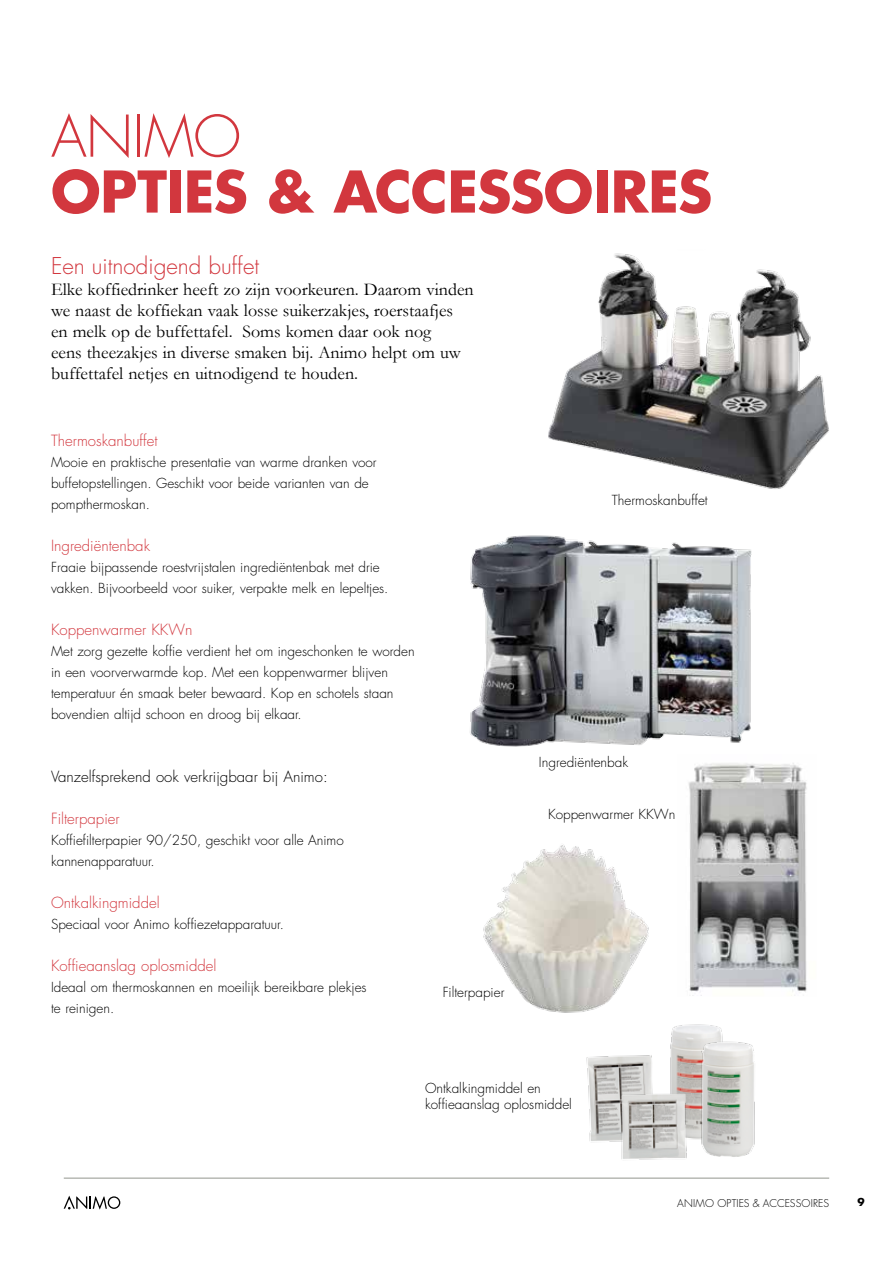
<style>
.page{position:relative;width:893px;height:1263px;background:#fff}
.page>*{position:absolute;margin:0;border:0;box-sizing:border-box;transform-origin:0 0}
.t1{font:700 55.95px "Futura Std";letter-spacing:-.015em;color:#d2373e}
.t2{font:300 55.95px "Futura Std";letter-spacing:-.01em;color:#d2373e}
.t3{font:300 22.5px "Futura Std";color:#d2373e}
.t4{font:18px/21px "Garamond";color:#000}
.t5{font:300 15px "Futura Std";color:#d2373e}
.t6{font:300 15px "Futura Std";color:#000}
.t7{font:300 13.5px/21px "Futura Std";color:#000}
.t8{font:300 10.5px "Futura Std";letter-spacing:.01em;color:#000}
.t9{font:700 10.5px "Futura Std";color:#000}
</style>
<div class="page">
<svg style="left:64px;top:1195px;width:56px;height:14px"></svg>
<hr style="left:64px;top:1178px;width:765px;height:1px;background:#94968f">
<img style="left:549px;top:253px;width:280px;height:236px">
<img style="left:470px;top:535px;width:282px;height:212px">
<img style="left:586px;top:1024px;width:120px;height:117px">
<img style="left:600px;top:1025px;width:155px;height:135px">
<img style="left:483px;top:844px;width:166px;height:169px">
<img style="left:688px;top:763px;width:119px;height:233px">
<h1 class="t2" style="left:51px;top:102px;width:192px">ANIMO</h1>
<h1 class="t1" style="left:51px;top:154px;width:663px">OPTIES &amp; ACCESSOIRES</h1>
<h2 class="t3" style="left:51px;top:252px;width:210px">Een uitnodigend buffet</h2>
<p class="t4" style="left:51px;top:278px;width:424px">Elke koffiedrinker heeft zo zijn voorkeuren. Daarom vinden we naast de koffiekan vaak losse suikerzakjes, roerstaafjes en melk op de buffettafel. Soms komen daar ook nog<br>eens theezakjes in diverse smaken bij. Animo helpt om uw buffettafel netjes en uitnodigend te houden.</p>
<p class="t5" style="left:51px;top:432px;width:108px">Thermoskanbuffet</p>
<p class="t7" style="left:51px;top:452px;width:327px">Mooie en praktische presentatie van warme dranken voor buffetopstellingen. Geschikt voor beide varianten van de pompthermoskan.</p>
<p class="t5" style="left:51px;top:537px;width:101px">Ingrediëntenbak</p>
<p class="t7" style="left:51px;top:557px;width:339px">Fraaie bijpassende roestvrijstalen ingrediëntenbak met drie vakken. Bijvoorbeeld voor suiker, verpakte melk en lepeltjes.</p>
<p class="t5" style="left:51px;top:621px;width:143px">Koppenwarmer KKWn</p>
<p class="t7" style="left:51px;top:641px;width:365px">Met zorg gezette koffie verdient het om ingeschonken te worden in een voorverwarmde kop. Met een koppenwarmer blijven temperatuur én smaak beter bewaard. Kop en schotels staan bovendien altijd schoon en droog bij elkaar.</p>
<p class="t6" style="left:51px;top:768px;width:278px">Vanzelfsprekend ook verkrijgbaar bij Animo:</p>
<p class="t5" style="left:51px;top:810px;width:70px">Filterpapier</p>
<p class="t7" style="left:51px;top:830px;width:294px">Koffiefilterpapier 90/250, geschikt voor alle Animo kannenapparatuur.</p>
<p class="t5" style="left:51px;top:894px;width:110px">Ontkalkingmiddel</p>
<p class="t7" style="left:51px;top:914px;width:234px">Speciaal voor Animo koffiezetapparatuur.</p>
<p class="t5" style="left:51px;top:957px;width:167px">Koffieaanslag oplosmiddel</p>
<p class="t7" style="left:51px;top:977px;width:317px">Ideaal om thermoskannen en moeilijk bereikbare plekjes te reinigen.</p>
<p class="t7" style="left:443px;top:981px;width:63px">Filterpapier</p>
<p class="t7" style="left:612px;top:490px;width:97px">Thermoskanbuffet</p>
<p class="t7" style="left:539px;top:752px;width:91px">Ingrediëntenbak</p>
<p class="t7" style="left:548px;top:804px;width:129px">Koppenwarmer KKWn</p>
<p class="t7" style="left:425px;top:1081px;width:148px;line-height:16.2px">Ontkalkingmiddel en koffieaanslag oplosmiddel</p>
<p class="t8" style="left:677px;top:1197px;width:153px">ANIMO OPTIES &amp; ACCESSOIRES</p>
<p class="t9" style="left:857px;top:1195px;width:9px">9</p>
</div>
